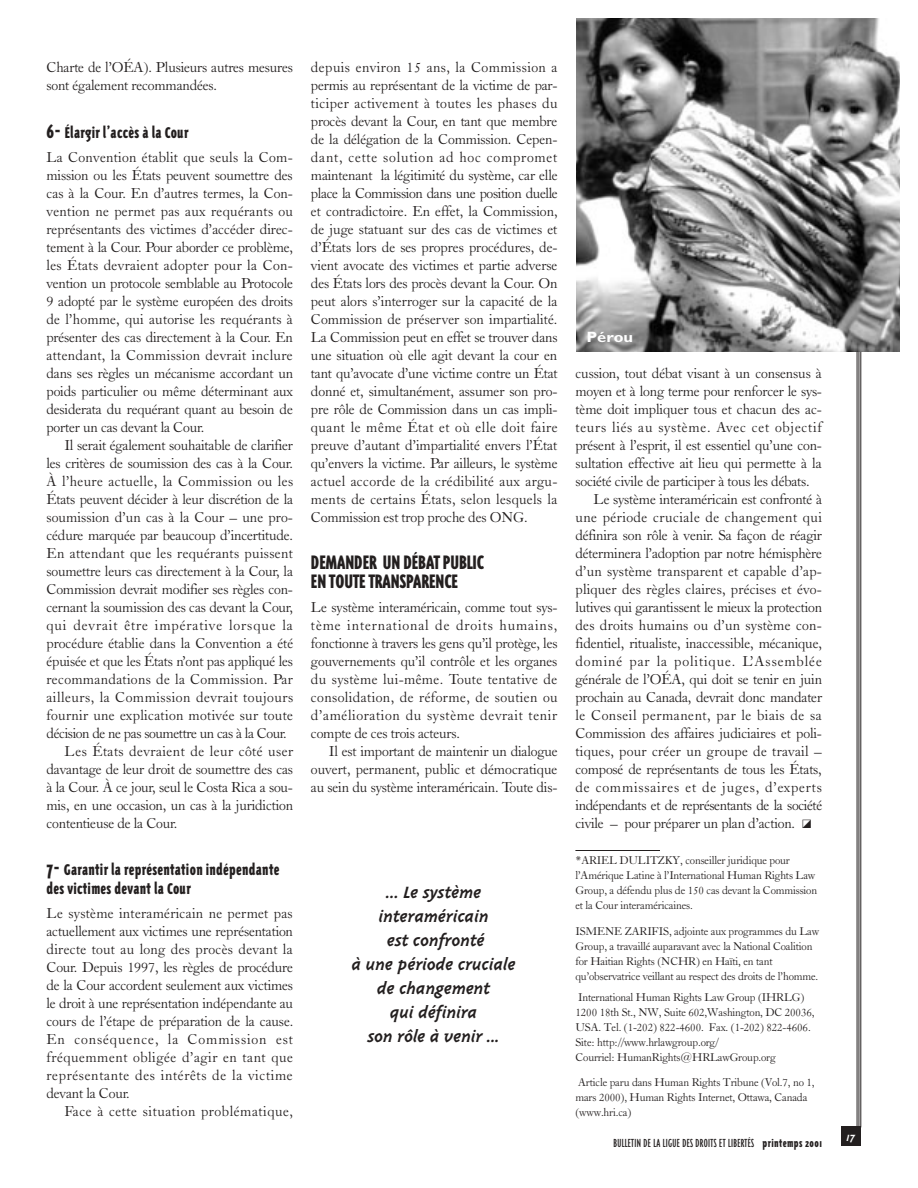
<style>
.page{position:relative;width:918px;height:1188px;background:#fff}
.page>*{position:absolute;margin:0;border:0;box-sizing:border-box;transform-origin:0 0}
.t1{font:900 22.5px/19.5px "Triplex Cond";color:#231f1f}
.t2{font:italic 700 18.75px/24px "Triplex";letter-spacing:-.015em;color:#231f1f;text-align:center}
.t3{font:900 18px/19.5px "Triplex Cond";letter-spacing:.015em;color:#231f1f}
.t4{font:15.3px/18px "Caslon Old Face BT";letter-spacing:-.015em;color:#231f1f;text-align:justify}
.t5{font:15.3px "Caslon Old Face BT";letter-spacing:.02em;color:#231f1f}
.t6{font:15.3px "Caslon Old Face BT";letter-spacing:.015em;color:#231f1f}
.t7{font:15.3px "Caslon Old Face BT";letter-spacing:.01em;color:#231f1f}
.t8{font:15.3px "Caslon Old Face BT";letter-spacing:.03em;color:#231f1f}
.t9{font:15.3px "Caslon Old Face BT";letter-spacing:.055em;color:#231f1f}
.t10{font:15.3px "Caslon Old Face BT";letter-spacing:.025em;color:#231f1f}
.t11{font:15.3px "Caslon Old Face BT";letter-spacing:.045em;color:#231f1f}
.t12{font:15.3px "Caslon Old Face BT";letter-spacing:.035em;color:#231f1f}
.t13{font:15.3px "Caslon Old Face BT";letter-spacing:.05em;color:#231f1f}
.t14{font:15.3px "Caslon Old Face BT";letter-spacing:.005em;color:#231f1f}
.t15{font:700 15px "Gill Sans";color:#fff;scale:1.1 1}
.t16{font:13.5px "Triplex Cond";letter-spacing:.025em;color:#231f1f}
.t17{font:italic 700 13.5px "Triplex";color:#fff;scale:.9 1}
.t18{font:12px/15px "Caslon Old Face BT";letter-spacing:-.015em;color:#231f1f}
.s1{font-size:22.5px}
.s2{font-weight:900;font-size:12.75px}
</style>
<div class="page">
<hr style="left:575px;top:850px;width:85px;height:1px;background:#231f1f">
<hr style="left:860px;top:60px;width:1px;height:1067px;background:#231f1f">
<hr style="left:859px;top:60px;width:1px;height:1067px;background:#231f1f">
<hr style="left:857px;top:60px;width:1px;height:1067px;background:#231f1f">
<div style="left:841px;top:1126px;width:20px;height:20px;background:#231f1f"></div>
<img style="left:576px;top:18px;width:324px;height:334px">
<p class="t4" style="left:46px;top:59px;width:248px">Charte de l’OÉA). Plusieurs autres mesures sont également recommandées.</p>
<p class="t3" style="left:46px;top:123px;width:143px"><span class="s1">6-</span> Élargir l’accès à la Cour</p>
<p class="t4" style="left:46px;top:149px;width:248px">La Convention établit que seuls la Com&shy;mission ou les États peuvent soumettre des cas à la Cour. En d’autres termes, la Con&shy;vention ne permet pas aux requérants ou représentants des victimes d’accéder direc&shy;tement à la Cour. Pour aborder ce problème, les États devraient adopter pour la Con&shy;vention un protocole semblable au Protocole 9 adopté par le système européen des droits de l’homme, qui autorise les requérants à présenter des cas directement à la Cour. En attendant, la Commission devrait inclure dans ses règles un mécanisme accordant un poids particulier ou même déterminant aux desiderata du requérant quant au besoin de porter un cas devant la Cour.</p>
<p class="t4" style="left:64px;top:437px;width:230px">Il serait également souhaitable de clarifier</p>
<p class="t4" style="left:46px;top:455px;width:248px">les critères de soumission des cas à la Cour.</p>
<p class="t5" style="left:46px;top:475px;width:248px">À l’heure actuelle, la Commission ou les</p>
<p class="t4" style="left:46px;top:491px;width:248px">États peuvent décider à leur discrétion de la</p>
<p class="t14" style="left:46px;top:511px;width:248px">soumission d’un cas à la Cour _ une pro-</p>
<p class="t4" style="left:46px;top:527px;width:248px">cédure marquée par beaucoup d’incertitude.</p>
<p class="t6" style="left:46px;top:547px;width:248px">En attendant que les requérants puissent</p>
<p class="t4" style="left:46px;top:563px;width:248px">soumettre leurs cas directement à la Cour, la</p>
<p class="t4" style="left:46px;top:581px;width:248px">Commission devrait modifier ses règles con-</p>
<p class="t4" style="left:46px;top:599px;width:248px">cernant la soumission des cas devant la Cour,</p>
<p class="t9" style="left:46px;top:619px;width:248px">qui devrait être impérative lorsque la</p>
<p class="t4" style="left:46px;top:635px;width:248px">procédure établie dans la Convention a été</p>
<p class="t4" style="left:46px;top:653px;width:248px">épuisée et que les États n’ont pas appliqué les</p>
<p class="t5" style="left:46px;top:673px;width:248px">recommandations de la Commission. Par</p>
<p class="t8" style="left:46px;top:691px;width:248px">ailleurs, la Commission devrait toujours</p>
<p class="t5" style="left:46px;top:709px;width:248px">fournir une explication motivée sur toute</p>
<p class="t4" style="left:46px;top:725px;width:242px">décision de ne pas soumettre un cas à la Cour.</p>
<p class="t10" style="left:64px;top:745px;width:230px">Les États devraient de leur côté user</p>
<p class="t4" style="left:46px;top:761px;width:248px">davantage de leur droit de soumettre des cas</p>
<p class="t4" style="left:46px;top:779px;width:248px">à la Cour. À ce jour, seul le Costa Rica a sou-</p>
<p class="t4" style="left:46px;top:797px;width:248px">mis, en une occasion, un cas à la juridiction</p>
<p class="t4" style="left:46px;top:815px;width:132px">contentieuse de la Cour.</p>
<p class="t3" style="left:46px;top:860px;width:234px"><span class="s1">7-</span> Garantir la représentation indépendante des victimes devant la Cour</p>
<p class="t4" style="left:46px;top:905px;width:248px">Le système interaméricain ne permet pas actuellement aux victimes une représentation directe tout au long des procès devant la Cour. Depuis 1997, les règles de procédure de la Cour accordent seulement aux victimes le droit à une représentation indépendante au cours de l’étape de préparation de la cause.<br>En conséquence, la Commission est fréquemment obligée d’agir en tant que représentante des intérêts de la victime devant la Cour.</p>
<p class="t12" style="left:64px;top:1105px;width:230px">Face à cette situation problématique,</p>
<p class="t4" style="left:311px;top:59px;width:248px">depuis environ 15 ans, la Commission a permis au représentant de la victime de par&shy;ticiper activement à toutes les phases du procès devant la Cour, en tant que membre de la délégation de la Commission. Cepen&shy;dant, cette solution ad hoc compromet maintenant la légitimité du système, car elle place la Commission dans une position duelle et contradictoire. En effet, la Commission, de juge statuant sur des cas de victimes et d’États lors de ses propres procédures, de&shy;vient avocate des victimes et partie adverse des États lors des procès devant la Cour. On peut alors s’interroger sur la capacité de la Commission de préserver son impartialité.<br>La Commission peut en effet se trouver dans une situation où elle agit devant la cour en tant qu’avocate d’une victime contre un État donné et, simultanément, assumer son pro&shy;pre rôle de Commission dans un cas impli&shy;quant le même État et où elle doit faire preuve d’autant d’impartialité envers l’État qu’envers la victime. Par ailleurs, le système actuel accorde de la crédibilité aux argu&shy;ments de certains États, selon lesquels la Commission est trop proche des ONG.</p>
<h1 class="t1" style="left:311px;top:553px;width:175px">DEMANDER UN DÉBAT PUBLIC<br>EN TOUTE TRANSPARENCE</h1>
<p class="t4" style="left:311px;top:599px;width:248px">Le système interaméricain, comme tout sys&shy;tème international de droits humains, fonctionne à travers les gens qu’il protège, les gouvernements qu’il contrôle et les organes du système lui-même. Toute tentative de consolidation, de réforme, de soutien ou d’amélioration du système devrait tenir compte de ces trois acteurs.</p>
<p class="t4" style="left:311px;top:743px;width:248px;text-indent:18px">Il est important de maintenir un dialogue ouvert, permanent, public et démocratique au sein du système interaméricain. Toute dis-</p>
<p class="t2" style="left:352px;top:881px;width:166px">... Le système interaméricain<br>est confronté<br>à une période cruciale de changement<br>qui définira<br>son rôle à venir ...</p>
<p class="t15" style="left:586px;top:332px;width:44px">Pérou</p>
<p class="t4" style="left:576px;top:365px;width:248px">cussion, tout débat visant à un consensus à</p>
<p class="t4" style="left:576px;top:383px;width:248px">moyen et à long terme pour renforcer le sys-</p>
<p class="t4" style="left:576px;top:401px;width:248px">tème doit impliquer tous et chacun des ac-</p>
<p class="t11" style="left:576px;top:421px;width:248px">teurs liés au système. Avec cet objectif</p>
<p class="t4" style="left:576px;top:437px;width:248px">présent à l’esprit, il est essentiel qu’une con-</p>
<p class="t4" style="left:576px;top:455px;width:248px">sultation effective ait lieu qui permette à la</p>
<p class="t4" style="left:576px;top:473px;width:236px">société civile de participer à tous les débats.</p>
<p class="t4" style="left:594px;top:491px;width:230px">Le système interaméricain est confronté à</p>
<p class="t10" style="left:576px;top:511px;width:248px">une période cruciale de changement qui</p>
<p class="t4" style="left:576px;top:527px;width:248px">définira son rôle à venir. Sa façon de réagir</p>
<p class="t4" style="left:576px;top:545px;width:248px">déterminera l’adoption par notre hémisphère</p>
<p class="t7" style="left:576px;top:565px;width:248px">d’un système transparent et capable d’ap-</p>
<p class="t7" style="left:576px;top:583px;width:248px">pliquer des règles claires, précises et évo-</p>
<p class="t4" style="left:576px;top:599px;width:248px">lutives qui garantissent le mieux la protection</p>
<p class="t6" style="left:576px;top:619px;width:248px">des droits humains ou d’un système con-</p>
<p class="t4" style="left:576px;top:635px;width:248px">fidentiel, ritualiste, inaccessible, mécanique,</p>
<p class="t9" style="left:576px;top:655px;width:248px">dominé par la politique. L’Assemblée</p>
<p class="t4" style="left:576px;top:671px;width:248px">générale de l’OÉA, qui doit se tenir en juin</p>
<p class="t4" style="left:576px;top:689px;width:248px">prochain au Canada, devrait donc mandater</p>
<p class="t8" style="left:576px;top:709px;width:248px">le Conseil permanent, par le biais de sa</p>
<p class="t4" style="left:576px;top:725px;width:248px">Commission des affaires judiciaires et poli-</p>
<p class="t6" style="left:576px;top:745px;width:248px">tiques, pour créer un groupe de travail _</p>
<p class="t4" style="left:576px;top:761px;width:248px">composé de représentants de tous les États,</p>
<p class="t13" style="left:576px;top:781px;width:248px">de commissaires et de juges, d’experts</p>
<p class="t4" style="left:576px;top:797px;width:248px">indépendants et de représentants de la société</p>
<p class="t4" style="left:576px;top:815px;width:221px">civile _ pour préparer un plan d’action.</p>
<p class="t18" style="left:576px;top:854px;width:243px">*ARIEL DULITZKY, conseiller juridique pour l’Amérique Latine à l’International Human Rights Law Group, a défendu plus de 150 cas devant la Commission et la Cour interaméricaines.</p>
<p class="t18" style="left:576px;top:924px;width:245px">ISMENE ZARIFIS, adjointe aux programmes du Law Group, a travaillé auparavant avec la National Coalition for Haitian Rights (NCHR) en Haïti, en tant qu’observatrice veillant au respect des droits de l’homme.</p>
<p class="t18" style="left:576px;top:990px;width:241px">International Human Rights Law Group (IHRLG)<br>1200 18th St., NW, Suite 602,Washington, DC 20036, USA. Tel. (1-202) 822-4600. Fax. (1-202) 822-4606.<br>Site: http://www.hrlawgroup.org/<br>Courriel: HumanRights@HRLawGroup.org</p>
<p class="t18" style="left:576px;top:1076px;width:241px">Article paru dans Human Rights Tribune (Vol.7, no 1, mars 2000), Human Rights Internet, Ottawa, Canada (www.hri.ca)</p>
<p class="t16" style="left:614px;top:1137px;width:210px">BULLETIN DE LA LIGUE DES DROITS ET LIBERTÉS <span class="s2">printemps 2001</span></p>
<p class="t17" style="left:847px;top:1131px;width:11px">17</p>
</div>
